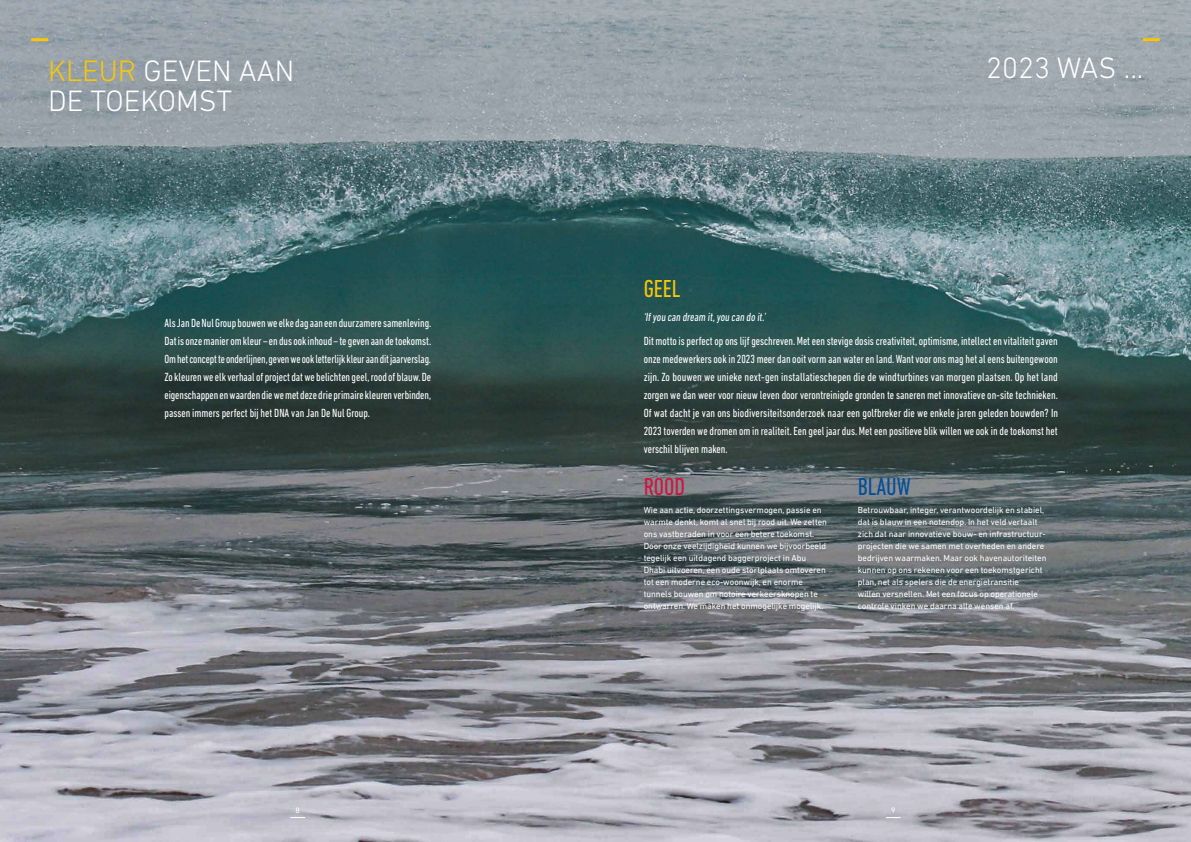
<style>
.page{position:relative;width:1191px;height:842px;background:#fff}
.page>*{position:absolute;margin:0;border:0;box-sizing:border-box;transform-origin:0 0}
.t1{font:300 30px/30px "DIN Next LT Pro";color:#fff}
.t2{font:condensed 25px "DIN Next LT Pro";color:#004f9a}
.t3{font:condensed 25px "DIN Next LT Pro";color:#cd163f}
.t4{font:condensed 25px "DIN Next LT Pro";color:#f9c606}
.t5{font:condensed 12px/18px "DIN Next LT Pro";color:#fff;text-align:justify}
.t6{font:9px/12px "DIN Next LT Pro";color:#fff}
.t7{font:8px "DIN Next LT Pro";color:#fff}
.s1{color:#f9c606}
</style>
<div class="page">
<img style="left:0;top:0;width:1191px;height:842px">
<svg style="left:886px;top:817px;width:14px;height:1px"></svg>
<svg style="left:290px;top:817px;width:15px;height:1px"></svg>
<hr style="left:1142px;top:38px;width:17px;height:3px;background:#f9c606">
<hr style="left:31px;top:38px;width:17px;height:3px;background:#f9c606">
<h1 class="t1" style="left:48px;top:55px;width:248px"><span class="s1">KLEUR</span> GEVEN AAN<br>DE TOEKOMST</h1>
<h1 class="t1" style="left:986px;top:52px;width:159px">2023 WAS ...</h1>
<p class="t5" style="left:164px;top:314px;width:268px">Als Jan De Nul Group bouwen we elke dag aan een duurzamere samenleving.<br>Dat is onze manier om kleur – en dus ook inhoud – te geven aan de toekomst.<br>Om het concept te onderlijnen, geven we ook letterlijk kleur aan dit jaarverslag.<br>Zo kleuren we elk verhaal of project dat we belichten geel, rood of blauw. De eigenschappen en waarden die we met deze drie primaire kleuren verbinden, passen immers perfect bij het DNA van Jan De Nul Group.</p>
<h2 class="t4" style="left:643px;top:274px;width:38px">GEEL</h2>
<p class="t5" style="left:643px;top:305px;width:415px;line-height:24px">‘Ifyou can dream it,you can do it.’<br>Dit motto is perfect op ons lijf geschreven. Met een stevige dosis creativiteit, optimisme, intellect en vitaliteit gaven</p>
<p class="t5" style="left:643px;top:350px;width:416px">onze medewerkers ook in 2023 meer dan ooit vorm aan water en land. Want voor ons mag het al eens buitengewoon zijn. Zo bouwen we unieke next-gen installatieschepen die de windturbines van morgen plaatsen. Op het land zorgen we dan weer voor nieuw leven door verontreinigde gronden te saneren met innovatieve on-site technieken.<br>Of wat dacht je van ons biodiversiteitsonderzoek naar een golfbreker die we enkele jaren geleden bouwden? In 2023 toverden we dromen om in realiteit. Een geel jaar dus. Met een positieve blik willen we ook in de toekomst het verschil blijven maken.</p>
<h2 class="t3" style="left:643px;top:472px;width:43px">ROOD</h2>
<p class="t6" style="left:643px;top:504px;width:185px">Wie aan actie, doorzettingsvermogen, passie en warmte denkt, komt al snel bij rood uit. We zetten ons vastberaden in voor een betere toekomst.<br>Door onze veelzijdigheid kunnen we bijvoorbeeld tegelijk een uitdagend baggerproject in Abu Dhabi uitvoeren, een oude stortplaats omtoveren tot een moderne eco-woonwijk, en enorme tunnels bouwen om notoire verkeersknopen te ontwarren. We maken het onmogelijke mogelijk.</p>
<h2 class="t2" style="left:858px;top:472px;width:55px">BLAUW</h2>
<p class="t6" style="left:858px;top:504px;width:190px">Betrouwbaar, integer, verantwoordelijk en stabiel, dat is blauw in een notendop. In het veld vertaalt zich dat naar innovatieve bouw- en infrastructuur&shy;projecten die we samen met overheden en andere bedrijven waarmaken. Maar ook havenautoriteiten kunnen op ons rekenen voor een toekomstgericht plan, net als spelers die de energietransitie<br>willen versnellen. Met een focus op operationele controle vinken we daarna alle wensen af.</p>
<p class="t7" style="left:295px;top:805px;width:6px">8</p>
<p class="t7" style="left:891px;top:805px;width:6px">9</p>
</div>
